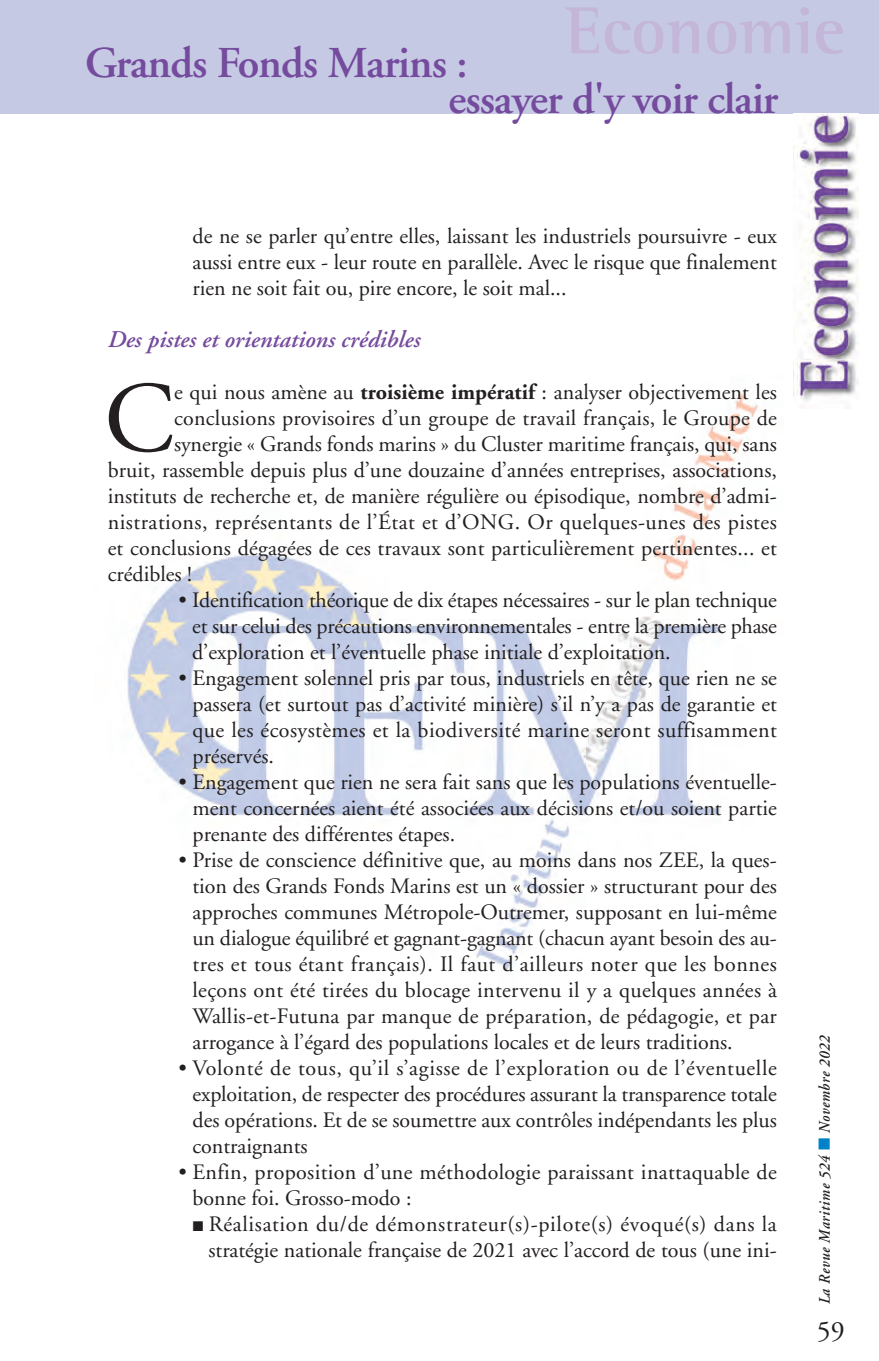
<style>
.page{position:relative;width:879px;height:1361px;background:#fff}
.page>*{position:absolute;margin:0;border:0;box-sizing:border-box;transform-origin:0 0}
.t1{font:100.4px "Adobe Garamond";color:#231f20}
.t2{font:600 44px/36px "Adobe Garamond";letter-spacing:-.02em;color:#754b9e}
.t3{font:28px "Adobe Garamond";color:#231f20}
.t4{font:italic 600 24px "Adobe Garamond";color:#754b9e}
.t5{font:22px/26px "Adobe Garamond";color:#231f20;text-align:justify}
.t6{font:22px "Adobe Garamond";letter-spacing:.02em;color:#231f20}
.t7{font:italic 600 16px "Adobe Garamond";letter-spacing:.045em;color:#231f20;scale:.9 1}
.s1{font-weight:700}
.s2{color:#0082c8}
</style>
<div class="page">
<img style="left:127px;top:393px;width:631px;height:579px">
<img style="left:794px;top:113px;width:64px;height:289px">
<h2 class="t2" style="left:448px;top:49px;width:331px;text-indent:-363px">Grands Fonds Marins :<br>essayer d'y voir clair</h2>
<p class="t5" style="left:192px;top:225px;width:586px">de ne se parler qu’entre elles, laissant les industriels poursuivre - eux aussi entre eux - leur route en parallèle. Avec le risque que finalement rien ne soit fait ou, pire encore, le soit mal...</p>
<p class="t4" style="left:108px;top:329px;width:314px">Des pistes et orientations crédibles</p>
<h1 class="t1" style="left:104px;top:379px;width:71px">C</h1>
<p class="t5" style="left:174px;top:381px;width:604px">e qui nous amène au <span class="s1">troisième impératif</span> : analyser objectivement les</p>
<p class="t5" style="left:174px;top:407px;width:604px">conclusions provisoires d’un groupe de travail français, le Groupe de</p>
<p class="t5" style="left:174px;top:433px;width:604px">synergie « Grands fonds marins » du Cluster maritime français, qui, sans</p>
<p class="t5" style="left:108px;top:459px;width:671px">bruit, rassemble depuis plus d’une douzaine d’années entreprises, associations,</p>
<p class="t5" style="left:108px;top:485px;width:670px">instituts de recherche et, de manière régulière ou épisodique, nombre d’admi-</p>
<p class="t6" style="left:108px;top:513px;width:670px">nistrations, représentants de l’État et d’ONG. Or quelques-unes des pistes</p>
<p class="t5" style="left:108px;top:537px;width:671px">et conclusions dégagées de ces travaux sont particulièrement pertinentes... et</p>
<p class="t5" style="left:108px;top:563px;width:86px">crédibles !</p>
<p class="t5" style="left:192px;top:589px;width:586px;text-indent:-14px">• Identification théorique de dix étapes nécessaires - sur le plan technique et sur celui des précautions environnementales - entre la première phase d’exploration et l’éventuelle phase initiale d’exploitation.</p>
<p class="t5" style="left:192px;top:667px;width:586px;text-indent:-14px">• Engagement solennel pris par tous, industriels en tête, que rien ne se passera (et surtout pas d’activité minière) s’il n’y a pas de garantie et que les écosystèmes et la biodiversité marine seront suffisamment préservés.</p>
<p class="t5" style="left:192px;top:771px;width:586px;text-indent:-14px">• Engagement que rien ne sera fait sans que les populations éventuelle&shy;ment concernées aient été associées aux décisions et/ou soient partie prenante des différentes étapes.</p>
<p class="t5" style="left:192px;top:849px;width:586px;text-indent:-14px">• Prise de conscience définitive que, au moins dans nos ZEE, la ques&shy;tion des Grands Fonds Marins est un « dossier » structurant pour des approches communes Métropole-Outremer, supposant en lui-même un dialogue équilibré et gagnant-gagnant (chacun ayant besoin des au&shy;tres et tous étant français). Il faut d’ailleurs noter que les bonnes leçons ont été tirées du blocage intervenu il y a quelques années à Wallis-et-Futuna par manque de préparation, de pédagogie, et par arrogance à l’égard des populations locales et de leurs traditions.</p>
<p class="t5" style="left:192px;top:1057px;width:586px;text-indent:-14px">• Volonté de tous, qu’il s’agisse de l’exploration ou de l’éventuelle exploitation, de respecter des procédures assurant la transparence totale des opérations. Et de se soumettre aux contrôles indépendants les plus contraignants</p>
<p class="t5" style="left:192px;top:1161px;width:586px;text-indent:-14px">• Enfin, proposition d’une méthodologie paraissant inattaquable de bonne foi. Grosso-modo :</p>
<p class="t5" style="left:193px;top:1213px;width:585px;text-align:right">■ Réalisation du/de démonstrateur(s)-pilote(s) évoqué(s) dans la stratégie nationale française de 2021 avec l’accord de tous (une ini-</p>
<p class="t7" style="left:818px;top:1304px;width:301px;rotate:-90deg">La Revue Maritime 524 <span class="s2">■</span> Novembre 2022</p>
<p class="t3" style="left:817px;top:1320px;width:29px">59</p>
</div>
